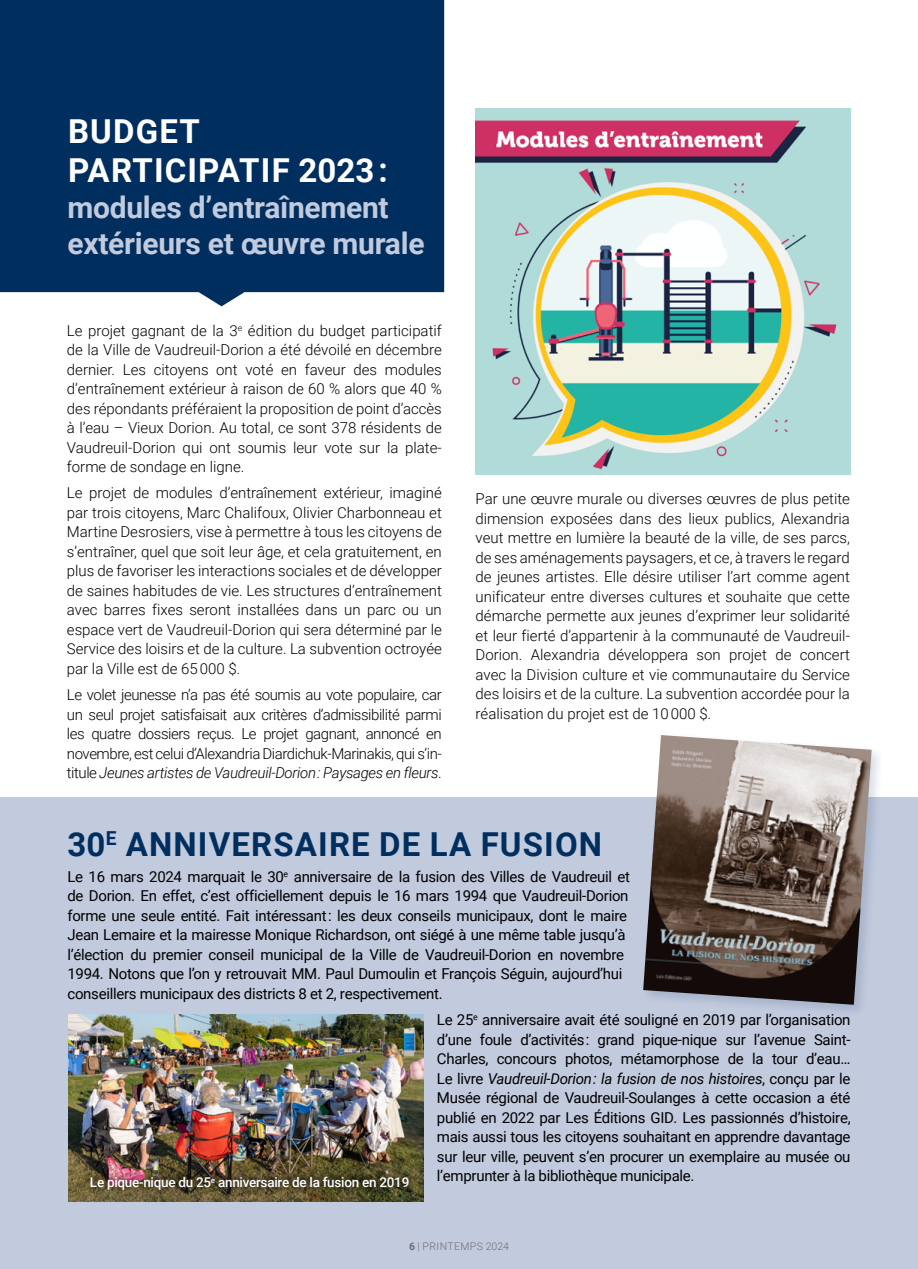
<style>
.page{position:relative;width:918px;height:1269px;background:#fff}
.page>*{position:absolute;margin:0;border:0;box-sizing:border-box;transform-origin:0 0}
.t1{font:700 33px "Roboto";letter-spacing:.035em;color:#002e5e}
.t2{font:700 33px/39px "Roboto";letter-spacing:.035em;color:#fff}
.t3{font:700 30px/36px "Roboto";letter-spacing:-.01em;color:#c2cadd}
.t4{font:300 15px/19.5px "Roboto";color:#000;text-align:justify}
.t5{font:15px/19.5px "Roboto";letter-spacing:-.02em;color:#000}
.t6{font:500 13.5px "Roboto";letter-spacing:-.02em;color:#fff}
.t7{font:300 10.5px "Roboto";letter-spacing:.035em;color:#6d6e71}
.s1{font-style:italic}
.s2{font-weight:700}
</style>
<div class="page">
<div style="left:0;top:0;width:444px;height:306px;background:#002e5e"></div>
<img style="left:476px;top:109px;width:374px;height:366px">
<div style="left:0;top:798px;width:918px;height:471px;background:#c2cadd"></div>
<img style="left:68px;top:1014px;width:355px;height:188px">
<img style="left:83px;top:1169px;width:334px;height:28px">
<div style="left:640px;top:732px;width:245px;height:286px;background:#002e5e;opacity:.15"></div>
<img style="left:643px;top:735px;width:229px;height:270px">
<h1 class="t2" style="left:68px;top:110px;width:321px">BUDGET<br>PARTICIPATIF 2023 :</h1>
<h2 class="t3" style="left:68px;top:188px;width:359px">modules d’entraînement extérieurs et œuvre murale</h2>
<p class="t4" style="left:67px;top:320px;width:376px">Le projet gagnant de la 3<sup>e</sup> édition du budget participatif de la Ville de Vaudreuil-Dorion a été dévoilé en décembre dernier. Les citoyens ont voté en faveur des modules d’entraînement extérieur à raison de 60 % alors que 40 % des répondants préféraient la proposition de point d’accès à l’eau – Vieux Dorion. Au total, ce sont 378 résidents de Vaudreuil-Dorion qui ont soumis leur vote sur la plate&shy;forme de sondage en ligne.</p>
<p class="t4" style="left:67px;top:483px;width:376px">Le projet de modules d’entraînement extérieur, imaginé par trois citoyens, Marc Chalifoux, Olivier Charbonneau et Martine Desrosiers, vise à permettre à tous les citoyens de s’entraîner, quel que soit leur âge, et cela gratuitement, en plus de favoriser les interactions sociales et de développer de saines habitudes de vie. Les structures d’entraînement avec barres fixes seront installées dans un parc ou un espace vert de Vaudreuil-Dorion qui sera déterminé par le Service des loisirs et de la culture. La subvention octroyée par la Ville est de 65 000 $.</p>
<p class="t4" style="left:67px;top:684px;width:376px">Le volet jeunesse n’a pas été soumis au vote populaire, car un seul projet satisfaisait aux critères d’admissibilité parmi les quatre dossiers reçus. Le projet gagnant, annoncé en novembre, est celui d’Alexandria Diardichuk-Marinakis, qui s’in&shy;titule <span class="s1">Jeunes artistes de Vaudreuil-Dorion : Paysages en fleurs</span>.</p>
<p class="t4" style="left:476px;top:488px;width:376px">Par une œuvre murale ou diverses œuvres de plus petite dimension exposées dans des lieux publics, Alexandria veut mettre en lumière la beauté de la ville, de ses parcs, de ses aménagements paysagers, et ce, à travers le regard de jeunes artistes. Elle désire utiliser l’art comme agent unificateur entre diverses cultures et souhaite que cette démarche permette aux jeunes d’exprimer leur solidarité et leur fierté d’appartenir à la communauté de Vaudreuil-Dorion. Alexandria développera son projet de concert avec la Division culture et vie communautaire du Service des loisirs et de la culture. La subvention accordée pour la réalisation du projet est de 10 000 $.</p>
<h1 class="t1" style="left:68px;top:821px;width:536px">30<sup>E</sup> ANNIVERSAIRE DE LA FUSION</h1>
<p class="t5" style="left:67px;top:866px;width:564px">Le 16 mars 2024 marquait le 30<sup>e</sup> anniversaire de la fusion des Villes de Vaudreuil et de Dorion. En effet, c’est officiellement depuis le 16 mars 1994 que Vaudreuil-Dorion forme une seule entité. Fait intéressant : les deux conseils municipaux, dont le maire Jean Lemaire et la mairesse Monique Richardson, ont siégé à une même table jusqu’à l’élection du premier conseil municipal de la Ville de Vaudreuil-Dorion en novembre 1994. Notons que l’on y retrouvait MM. Paul Dumoulin et François Séguin, aujourd’hui conseillers municipaux des districts 8 et 2, respectivement.</p>
<p class="t5" style="left:437px;top:1010px;width:415px;text-align:justify">Le 25<sup>e</sup> anniversaire avait été souligné en 2019 par l’organisation d’une foule d’activités : grand pique-nique sur l’avenue Saint-Charles, concours photos, métamorphose de la tour d’eau… Le livre <span class="s1">Vaudreuil-Dorion : la fusion de nos histoires</span>, conçu par le Musée régional de Vaudreuil-Soulanges à cette occasion a été publié en 2022 par Les Éditions GID. Les passionnés d’histoire, mais aussi tous les citoyens souhaitant en apprendre davantage sur leur ville, peuvent s’en procurer un exemplaire au musée ou l’emprunter à la bibliothèque municipale.</p>
<p class="t6" style="left:90px;top:1173px;width:321px">Le pique-nique du 25<sup>e</sup> anniversaire de la fusion en 2019</p>
<p class="t7" style="left:409px;top:1239px;width:101px"><span class="s2">6</span> | PRINTEMPS 2024</p>
</div>
